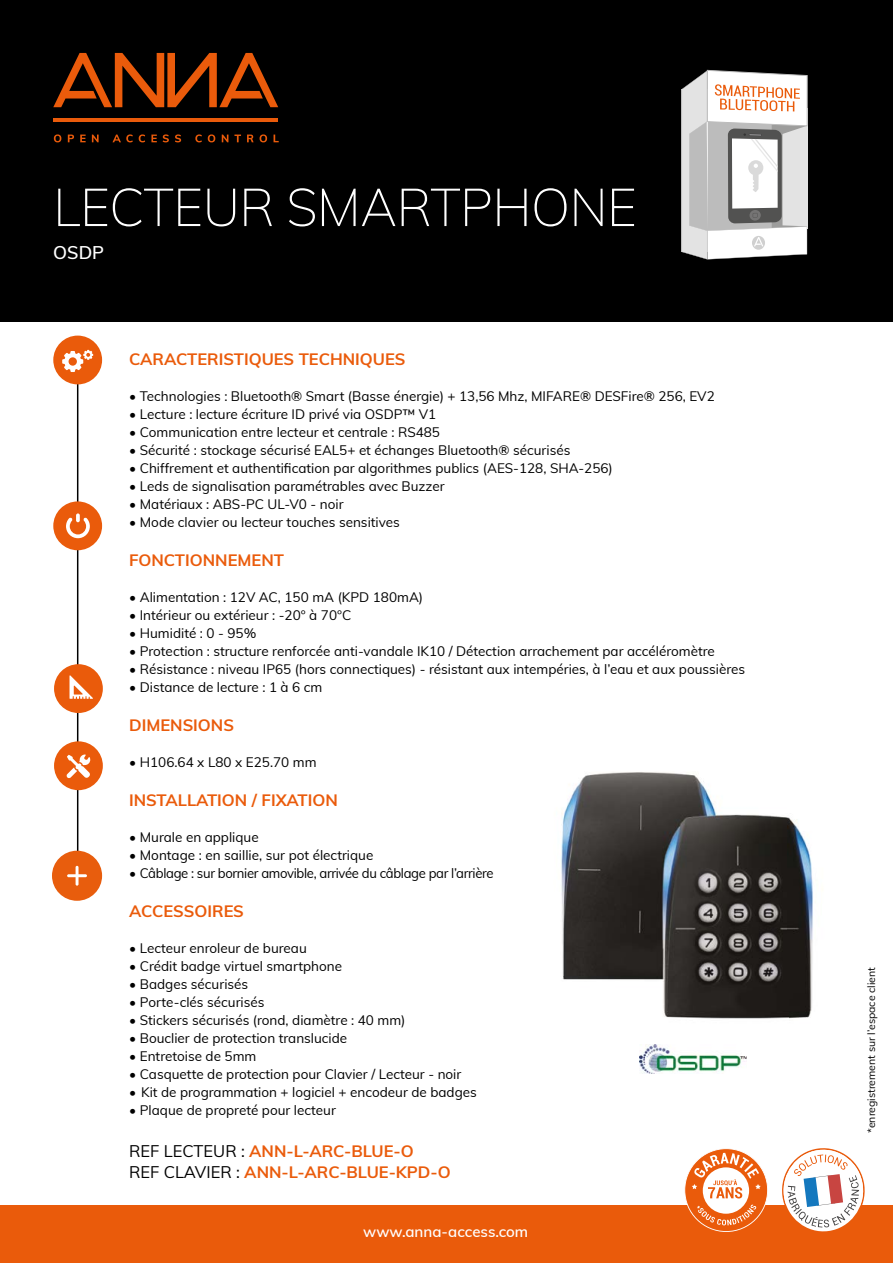
<style>
.page{position:relative;width:893px;height:1263px;background:#fff}
.page>*{position:absolute;margin:0;border:0;box-sizing:border-box;transform-origin:0 0}
.t1{font:200 52.5px "Muli";letter-spacing:-.01em;color:#fff}
.t2{font:600 18px "Muli";color:#fff}
.t3{font:700 16.5px/21px "Muli";color:#ea5b0b}
.t4{font:600 15px "Muli";color:#fff}
.t5{font:13.5px "Muli";color:#000}
.t6{font:13.5px "Muli";letter-spacing:-.025em;color:#000}
.t7{font:10.5px "Muli";color:#000}
.s1{font-weight:400;color:#000}
</style>
<div class="page">
<img style="left:561px;top:772px;width:252px;height:294px">
<div style="left:0;top:0;width:893px;height:321px;background:#000"></div>
<svg style="left:53px;top:53px;width:225px;height:54px"></svg>
<hr style="left:53px;top:118px;width:225px;height:4px;background:#ea5b0b">
<svg style="left:54px;top:134px;width:7px;height:8px"></svg>
<svg style="left:68px;top:135px;width:6px;height:7px"></svg>
<svg style="left:80px;top:135px;width:6px;height:7px"></svg>
<svg style="left:92px;top:135px;width:7px;height:7px"></svg>
<svg style="left:112px;top:134px;width:21px;height:8px"></svg>
<svg style="left:139px;top:134px;width:6px;height:8px"></svg>
<svg style="left:151px;top:135px;width:6px;height:7px"></svg>
<svg style="left:163px;top:134px;width:6px;height:8px"></svg>
<svg style="left:175px;top:134px;width:6px;height:8px"></svg>
<svg style="left:195px;top:134px;width:7px;height:8px"></svg>
<svg style="left:208px;top:134px;width:7px;height:8px"></svg>
<svg style="left:222px;top:135px;width:6px;height:7px"></svg>
<svg style="left:234px;top:135px;width:7px;height:7px"></svg>
<svg style="left:247px;top:135px;width:7px;height:7px"></svg>
<svg style="left:260px;top:134px;width:7px;height:8px"></svg>
<svg style="left:274px;top:135px;width:5px;height:7px"></svg>
<div style="left:0;top:1205px;width:893px;height:58px;background:#ea5b0b"></div>
<svg style="left:684px;top:1148px;width:84px;height:84px"></svg>
<svg style="left:779px;top:1148px;width:88px;height:87px"></svg>
<hr style="left:77px;top:360px;width:1px;height:513px;background:#000">
<div style="left:53px;top:336px;width:49px;height:48px;background:#ea5b0b;border-radius:50%"></div>
<svg style="left:62px;top:350px;width:31px;height:22px"></svg>
<div style="left:53px;top:501px;width:49px;height:49px;background:#ea5b0b;border-radius:50%"></div>
<svg style="left:66px;top:513px;width:24px;height:25px"></svg>
<div style="left:54px;top:741px;width:49px;height:49px;background:#ea5b0b;border-radius:50%"></div>
<svg style="left:67px;top:754px;width:23px;height:24px"></svg>
<div style="left:54px;top:664px;width:49px;height:49px;background:#ea5b0b;border-radius:50%"></div>
<svg style="left:70px;top:675px;width:23px;height:24px"></svg>
<div style="left:52px;top:851px;width:50px;height:50px;background:#e85d0d;border-radius:50%"></div>
<svg style="left:67px;top:866px;width:20px;height:20px"></svg>
<svg style="left:682px;top:70px;width:125px;height:189px;background:#d4d0ce"></svg>
<img style="left:640px;top:1045px;width:107px;height:29px">
<h1 class="t1" style="left:53px;top:169px;width:585px">LECTEUR SMARTPHONE</h1>
<h2 class="t2" style="left:53px;top:239px;width:52px">OSDP</h2>
<p class="t3" style="left:129px;top:348px;width:278px">CARACTERISTIQUES TECHNIQUES</p>
<p class="t5" style="left:129px;top:386px;width:587px">• Technologies : Bluetooth® Smart (Basse énergie) + 13,56 Mhz, MIFARE® DESFire® 256, EV2</p>
<p class="t5" style="left:129px;top:404px;width:309px">• Lecture : lecture écriture ID privé via OSDP™ V1</p>
<p class="t5" style="left:129px;top:422px;width:312px">• Communication entre lecteur et centrale : RS485</p>
<p class="t5" style="left:129px;top:440px;width:443px">• Sécurité : stockage sécurisé EAL5+ et échanges Bluetooth® sécurisés</p>
<p class="t5" style="left:129px;top:458px;width:485px">• Chiffrement et authentification par algorithmes publics (AES-128, SHA-256)</p>
<p class="t5" style="left:129px;top:476px;width:317px">• Leds de signalisation paramétrables avec Buzzer</p>
<p class="t5" style="left:129px;top:494px;width:216px">• Matériaux : ABS-PC UL-V0 - noir</p>
<p class="t5" style="left:129px;top:512px;width:272px">• Mode clavier ou lecteur touches sensitives</p>
<p class="t3" style="left:129px;top:549px;width:156px">FONCTIONNEMENT</p>
<p class="t5" style="left:129px;top:587px;width:296px">• Alimentation : 12V AC, 150 mA (KPD 180mA)</p>
<p class="t5" style="left:129px;top:605px;width:224px">• Intérieur ou extérieur : -20° à 70°C</p>
<p class="t5" style="left:129px;top:623px;width:129px">• Humidité : 0 - 95%</p>
<p class="t5" style="left:129px;top:641px;width:587px">• Protection : structure renforcée anti-vandale IK10 / Détection arrachement par accéléromètre</p>
<p class="t5" style="left:129px;top:659px;width:618px">• Résistance : niveau IP65 (hors connectiques) - résistant aux intempéries, à l’eau et aux poussières</p>
<p class="t5" style="left:129px;top:677px;width:195px">• Distance de lecture : 1 à 6 cm</p>
<p class="t3" style="left:129px;top:714px;width:106px">DIMENSIONS</p>
<p class="t5" style="left:129px;top:752px;width:189px">• H106.64 x L80 x E25.70 mm</p>
<p class="t3" style="left:129px;top:789px;width:210px">INSTALLATION / FIXATION</p>
<p class="t5" style="left:129px;top:827px;width:131px">• Murale en applique</p>
<p class="t5" style="left:129px;top:845px;width:246px">• Montage : en saillie, sur pot électrique</p>
<p class="t6" style="left:129px;top:863px;width:366px">• Câblage : sur bornier amovible, arrivée du câblage par l’arrière</p>
<p class="t3" style="left:129px;top:900px;width:116px">ACCESSOIRES</p>
<p class="t5" style="left:129px;top:938px;width:179px">• Lecteur enroleur de bureau</p>
<p class="t5" style="left:129px;top:956px;width:215px">• Crédit badge virtuel smartphone</p>
<p class="t5" style="left:129px;top:974px;width:121px">• Badges sécurisés</p>
<p class="t5" style="left:129px;top:992px;width:137px">• Porte-clés sécurisés</p>
<p class="t5" style="left:129px;top:1010px;width:278px">• Stickers sécurisés (rond, diamètre : 40 mm)</p>
<p class="t5" style="left:129px;top:1028px;width:220px">• Bouclier de protection translucide</p>
<p class="t5" style="left:129px;top:1046px;width:129px">• Entretoise de 5mm</p>
<p class="t5" style="left:129px;top:1064px;width:334px">• Casquette de protection pour Clavier / Lecteur - noir</p>
<p class="t5" style="left:129px;top:1082px;width:349px">• Kit de programmation + logiciel + encodeur de badges</p>
<p class="t5" style="left:129px;top:1100px;width:208px">• Plaque de propreté pour lecteur</p>
<p class="t3" style="left:129px;top:1140px;width:323px"><span class="s1">REF LECTEUR :</span> ANN-L-ARC-BLUE-O<br><span class="s1">REF CLAVIER :</span> ANN-L-ARC-BLUE-KPD-O</p>
<p class="t4" style="left:363px;top:1220px;width:167px">www.anna-access.com</p>
<p class="t7" style="left:864px;top:1133px;width:167px;rotate:-90deg">*enregistrement sur l’espace client</p>
</div>
